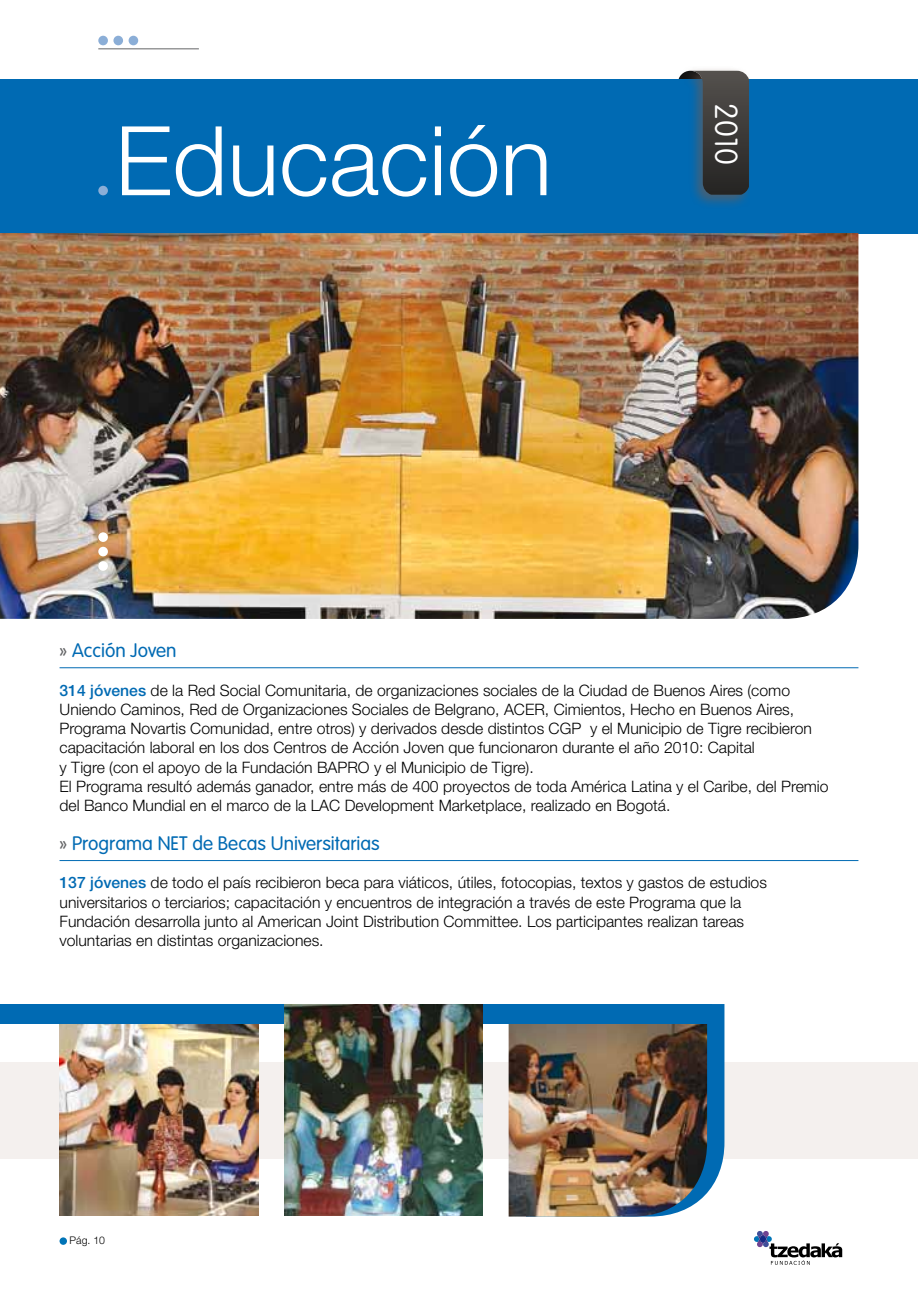
<style>
.page{position:relative;width:918px;height:1290px;background:#fff}
.page>*{position:absolute;margin:0;border:0;box-sizing:border-box;transform-origin:0 0}
.t1{font:300 96.25px "Helvetica Neue LT Std";color:#fff}
.t2{font:100 31.5px "VAG Rounded Std";color:#fff}
.t3{font:300 19.25px "VAG Rounded Std";color:#006ab3}
.t4{font:300 15.75px/19.2px "Helvetica Neue LT Std";color:#000}
.t5{font:300 10.5px "Helvetica Neue LT Std";color:#000}
.s1{color:#646567}
.s2{font-weight:500;color:#006ab3}
</style>
<div class="page">
<svg style="left:754px;top:1231px;width:88px;height:34px"></svg>
<div style="left:60px;top:1237px;width:7px;height:8px;background:#0074b7;border-radius:50%"></div>
<div style="left:0;top:1062px;width:918px;height:96px;background:#f4f0ee"></div>
<svg style="left:707px;top:1004px;width:17px;height:189px;background:#1475b8"></svg>
<div style="left:0;top:80px;width:918px;height:154px;background:#006ab3"></div>
<div style="left:676px;top:66px;width:73px;height:143px;background:#745a4e;opacity:.6"></div>
<svg style="left:690px;top:71px;width:59px;height:124px;background:#36434d"></svg>
<div style="left:98px;top:186px;width:10px;height:9px;background:#8baed7;border-radius:50%"></div>
<div style="left:98px;top:36px;width:10px;height:9px;background:#8baed7;border-radius:50%"></div>
<div style="left:113px;top:36px;width:10px;height:9px;background:#8baed7;border-radius:50%"></div>
<div style="left:129px;top:36px;width:9px;height:9px;background:#8baed7;border-radius:50%"></div>
<hr style="left:98px;top:49px;width:101px;height:1px;background:#646567">
<img style="left:0;top:233px;width:858px;height:386px">
<img style="left:508px;top:1023px;width:199px;height:194px">
<hr style="left:60px;top:667px;width:798px;height:1px;background:#006ab3">
<hr style="left:60px;top:860px;width:798px;height:1px;background:#006ab3">
<img style="left:60px;top:1023px;width:198px;height:192px">
<div style="left:0;top:1004px;width:711px;height:19px;background:#006ab3"></div>
<img style="left:284px;top:1004px;width:198px;height:211px">
<div style="left:98px;top:532px;width:10px;height:10px;background:#fff;border-radius:50%"></div>
<div style="left:98px;top:547px;width:10px;height:9px;background:#fff;border-radius:50%"></div>
<div style="left:98px;top:561px;width:10px;height:10px;background:#fff;border-radius:50%"></div>
<h1 class="t1" style="left:115px;top:102px;width:438px">Educación</h1>
<h2 class="t2" style="left:744px;top:103px;width:63px;rotate:90deg">2010</h2>
<p class="t3" style="left:60px;top:639px;width:119px"><span class="s1">»</span> Acción Joven</p>
<p class="t4" style="left:60px;top:680px;width:770px"><span class="s2">314 jóvenes</span> de la Red Social Comunitaria, de organizaciones sociales de la Ciudad de Buenos Aires (como Uniendo Caminos, Red de Organizaciones Sociales de Belgrano, ACER, Cimientos, Hecho en Buenos Aires, Programa Novartis Comunidad, entre otros) y derivados desde distintos CGP y el Municipio de Tigre recibieron capacitación laboral en los dos Centros de Acción Joven que funcionaron durante el año 2010: Capital<br>y Tigre (con el apoyo de la Fundación BAPRO y el Municipio de Tigre).<br>El Programa resultó además ganador, entre más de 400 proyectos de toda América Latina y el Caribe, del Premio del Banco Mundial en el marco de la LAC Development Marketplace, realizado en Bogotá.</p>
<p class="t3" style="left:60px;top:832px;width:322px"><span class="s1">»</span> Programa NET de Becas Universitarias</p>
<p class="t4" style="left:60px;top:873px;width:709px"><span class="s2">137 jóvenes</span> de todo el país recibieron beca para viáticos, útiles, fotocopias, textos y gastos de estudios universitarios o terciarios; capacitación y encuentros de integración a través de este Programa que la Fundación desarrolla junto al American Joint Distribution Committee. Los participantes realizan tareas voluntarias en distintas organizaciones.</p>
<p class="t5" style="left:70px;top:1234px;width:37px">Pág. 10</p>
</div>
